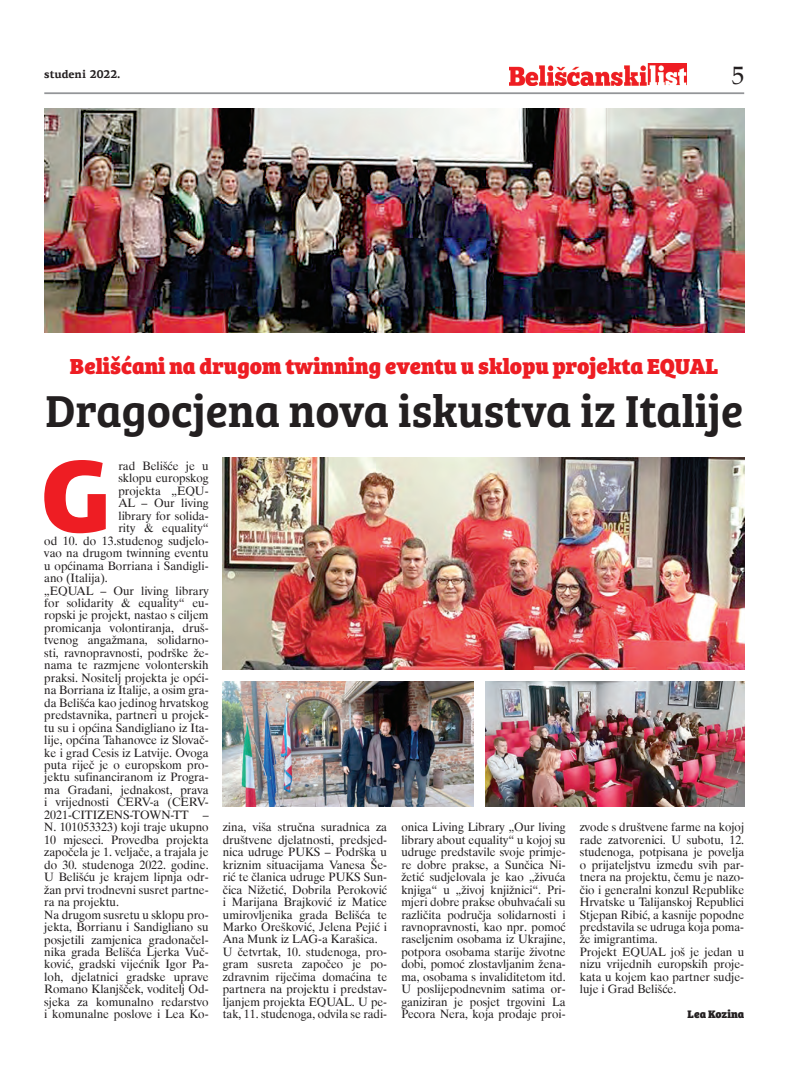
<style>
.page{position:relative;width:808px;height:1085px;background:#fff}
.page>*{position:absolute;margin:0;border:0;box-sizing:border-box;transform-origin:0 0}
.t1{font:900 102.25px "PF Agora Sans Pro";color:#ee1d23}
.t2{font:600 46.25px "Bree Serif";color:#231f20}
.t3{font:25px "Palatino Roman";color:#231f20}
.t4{font:800 22.5px "Bree Serif";color:#ee1d23}
.t5{font:11.88px/12.5px "Dutch 801 BT";color:#231f20}
.t6{font:700 11.25px "PF Agora Serif Pro";color:#231f20}
.t7{font:800 11.25px "Bree Serif";color:#231f20}
</style>
<div class="page">
<img style="left:509px;top:64px;width:177px;height:21px">
<hr style="left:44px;top:92px;width:700px;height:2px;background:#939598">
<img style="left:485px;top:681px;width:259px;height:125px">
<img style="left:44px;top:108px;width:700px;height:225px">
<img style="left:223px;top:681px;width:250px;height:125px">
<img style="left:223px;top:457px;width:521px;height:212px">
<p class="t6" style="left:44px;top:68px;width:78px">studeni 2022.</p>
<p class="t3" style="left:732px;top:61px;width:14px">5</p>
<p class="t4" style="left:70px;top:348px;width:650px">Belišćani na drugom twinning eventu u sklopu projekta EQUAL</p>
<p class="t2" style="left:45px;top:375px;width:700px">Dragocjena nova iskustva iz Italije</p>
<p class="t1" style="left:40px;top:429px;width:73px">G</p>
<p class="t5" style="left:118px;top:459px;width:92px">rad Belišće je u</p>
<p class="t5" style="left:118px;top:472px;width:92px">sklopu europskog</p>
<p class="t5" style="left:118px;top:484px;width:92px">projekta „EQU-</p>
<p class="t5" style="left:118px;top:496px;width:92px">AL – Our living</p>
<p class="t5" style="left:118px;top:509px;width:92px">library for solida-</p>
<p class="t5" style="left:118px;top:521px;width:92px">rity &amp; equality“</p>
<p class="t5" style="left:44px;top:534px;width:166px">od 10. do 13.studenog sudjelo-</p>
<p class="t5" style="left:44px;top:546px;width:166px">vao na drugom twinning eventu</p>
<p class="t5" style="left:44px;top:559px;width:166px">u općinama Borriana i Sandigli-</p>
<p class="t5" style="left:44px;top:571px;width:65px">ano (Italija).</p>
<p class="t5" style="left:44px;top:584px;width:166px">„EQUAL – Our living library</p>
<p class="t5" style="left:44px;top:596px;width:166px">for solidarity &amp; equality“ eu-</p>
<p class="t5" style="left:44px;top:609px;width:166px">ropski je projekt, nastao s ciljem</p>
<p class="t5" style="left:44px;top:621px;width:166px">promicanja volontiranja, druš-</p>
<p class="t5" style="left:44px;top:633px;width:166px">tvenog angažmana, solidarno-</p>
<p class="t5" style="left:44px;top:646px;width:166px">sti, ravnopravnosti, podrške že-</p>
<p class="t5" style="left:44px;top:658px;width:166px">nama te razmjene volonterskih</p>
<p class="t5" style="left:44px;top:671px;width:166px">praksi. Nositelj projekta je opći-</p>
<p class="t5" style="left:44px;top:683px;width:166px">na Borriana iz Italije, a osim gra-</p>
<p class="t5" style="left:44px;top:696px;width:166px">da Belišća kao jedinog hrvatskog</p>
<p class="t5" style="left:44px;top:708px;width:166px">predstavnika, partneri u projek-</p>
<p class="t5" style="left:44px;top:721px;width:166px">tu su i općina Sandigliano iz Ita-</p>
<p class="t5" style="left:44px;top:733px;width:166px">lije, općina Tahanovce iz Slovač-</p>
<p class="t5" style="left:44px;top:746px;width:166px">ke i grad Cesis iz Latvije. Ovoga</p>
<p class="t5" style="left:44px;top:758px;width:166px">puta riječ je o europskom pro-</p>
<p class="t5" style="left:44px;top:770px;width:166px">jektu sufinanciranom iz Progra-</p>
<p class="t5" style="left:44px;top:783px;width:166px">ma Građani, jednakost, prava</p>
<p class="t5" style="left:44px;top:795px;width:166px">i vrijednosti CERV-a (CERV-</p>
<p class="t5" style="left:44px;top:808px;width:166px">2021-CITIZENS-TOWN-TT –</p>
<p class="t5" style="left:44px;top:820px;width:166px">N. 101053323) koji traje ukupno</p>
<p class="t5" style="left:44px;top:833px;width:166px">10 mjeseci. Provedba projekta</p>
<p class="t5" style="left:44px;top:845px;width:166px">započela je 1. veljače, a trajala je</p>
<p class="t5" style="left:44px;top:858px;width:166px">do 30. studenoga 2022. godine.</p>
<p class="t5" style="left:44px;top:870px;width:166px">U Belišću je krajem lipnja odr-</p>
<p class="t5" style="left:44px;top:883px;width:166px">žan prvi trodnevni susret partne-</p>
<p class="t5" style="left:44px;top:895px;width:76px">ra na projektu.</p>
<p class="t5" style="left:44px;top:908px;width:166px">Na drugom susretu u sklopu pro-</p>
<p class="t5" style="left:44px;top:920px;width:166px">jekta, Borrianu i Sandigliano su</p>
<p class="t5" style="left:44px;top:932px;width:166px">posjetili zamjenica gradonačel-</p>
<p class="t5" style="left:44px;top:945px;width:166px">nika grada Belišća Ljerka Vuč-</p>
<p class="t5" style="left:44px;top:957px;width:166px">ković, gradski vijećnik Igor Pa-</p>
<p class="t5" style="left:44px;top:970px;width:166px">loh, djelatnici gradske uprave</p>
<p class="t5" style="left:44px;top:982px;width:166px">Romano Klanjšček, voditelj Od-</p>
<p class="t5" style="left:44px;top:995px;width:166px">sjeka za komunalno redarstvo</p>
<p class="t5" style="left:44px;top:1007px;width:166px">i komunalne poslove i Lea Ko-</p>
<p class="t5" style="left:223px;top:820px;width:166px">zina, viša stručna suradnica za društvene djelatnosti, predsjed&shy;nica udruge PUKS – Podrška u kriznim situacijama Vanesa Še&shy;rić te članica udruge PUKS Sun&shy;čica Nižetić, Dobrila Peroković i Marijana Brajković iz Matice umirovljenika grada Belišća te<br>Marko Orešković, Jelena Pejić i<br>Ana Munk iz LAG-a Karašica.<br>U četvrtak, 10. studenoga, pro&shy;gram susreta započeo je po&shy;zdravnim riječima domaćina te partnera na projektu i predstav&shy;ljanjem projekta EQUAL. U pe&shy;tak, 11. studenoga, odvila se radi-</p>
<p class="t5" style="left:401px;top:820px;width:166px;text-align:justify">onica Living Library „Our living library about equality“ u kojoj su udruge predstavile svoje primje&shy;re dobre prakse, a Sunčica Ni&shy;žetić sudjelovala je kao „živuća knjiga“ u „živoj knjižnici“. Pri&shy;mjeri dobre prakse obuhvaćali su različita područja solidarnosti i ravnopravnosti, kao npr. pomoć raseljenim osobama iz Ukrajine, potpora osobama starije životne dobi, pomoć zlostavljanim žena&shy;ma, osobama s invaliditetom itd.<br>U poslijepodnevnim satima or&shy;ganiziran je posjet trgovini La Pecora Nera, koja prodaje proi-</p>
<p class="t5" style="left:580px;top:820px;width:166px">zvode s društvene farme na kojoj rade zatvorenici. U subotu, 12. studenoga, potpisana je povelja o prijateljstvu između svih par&shy;tnera na projektu, čemu je nazo&shy;čio i generalni konzul Republike<br>Hrvatske u Talijanskoj Republici<br>Stjepan Ribić, a kasnije popodne predstavila se udruga koja poma&shy;že imigrantima.<br>Projekt EQUAL još je jedan u nizu vrijednih europskih proje&shy;kata u kojem kao partner sudje&shy;luje i Grad Belišće.</p>
<p class="t7" style="left:687px;top:1005px;width:58px">Lea Kozina</p>
</div>
